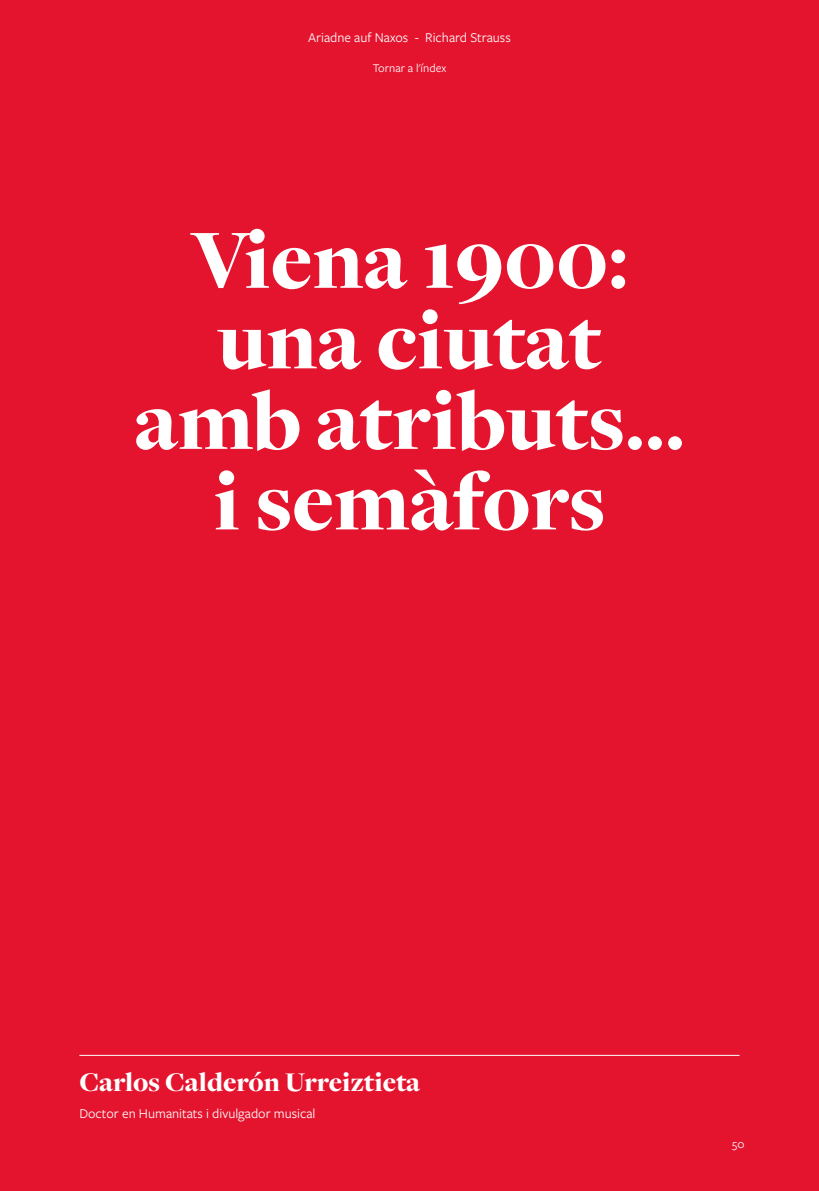
<style>
.page{position:relative;width:819px;height:1191px;background:#e4142e}
.page>*{position:absolute;margin:0;border:0;box-sizing:border-box;transform-origin:0 0}
.t1{font:900 87.5px/80.5px "Freight Disp Pro";color:#fff;text-align:center}
.t2{font:900 28px "Freight Disp Pro";color:#fff}
.t3{font:14px "Freight Sans Pro";color:#fff}
.t4{font:12.25px "Freight Sans Pro";color:#fff}
</style>
<div class="page">
<hr style="left:79px;top:1055px;width:660px;height:1px;background:#fff">
<p class="t3" style="left:308px;top:28px;width:204px">Ariadne auf Naxos - Richard Strauss</p>
<p class="t4" style="left:373px;top:60px;width:75px">Tornar a l'índex</p>
<h1 class="t1" style="left:134px;top:218px;width:552px">Viena 1900: una ciutat amb atributs... i semàfors</h1>
<h2 class="t2" style="left:79px;top:1063px;width:342px">Carlos Calderón Urreiztieta</h2>
<p class="t3" style="left:79px;top:1104px;width:237px">Doctor en Humanitats i divulgador musical</p>
<p class="t4" style="left:732px;top:1135px;width:14px">50</p>
</div>
